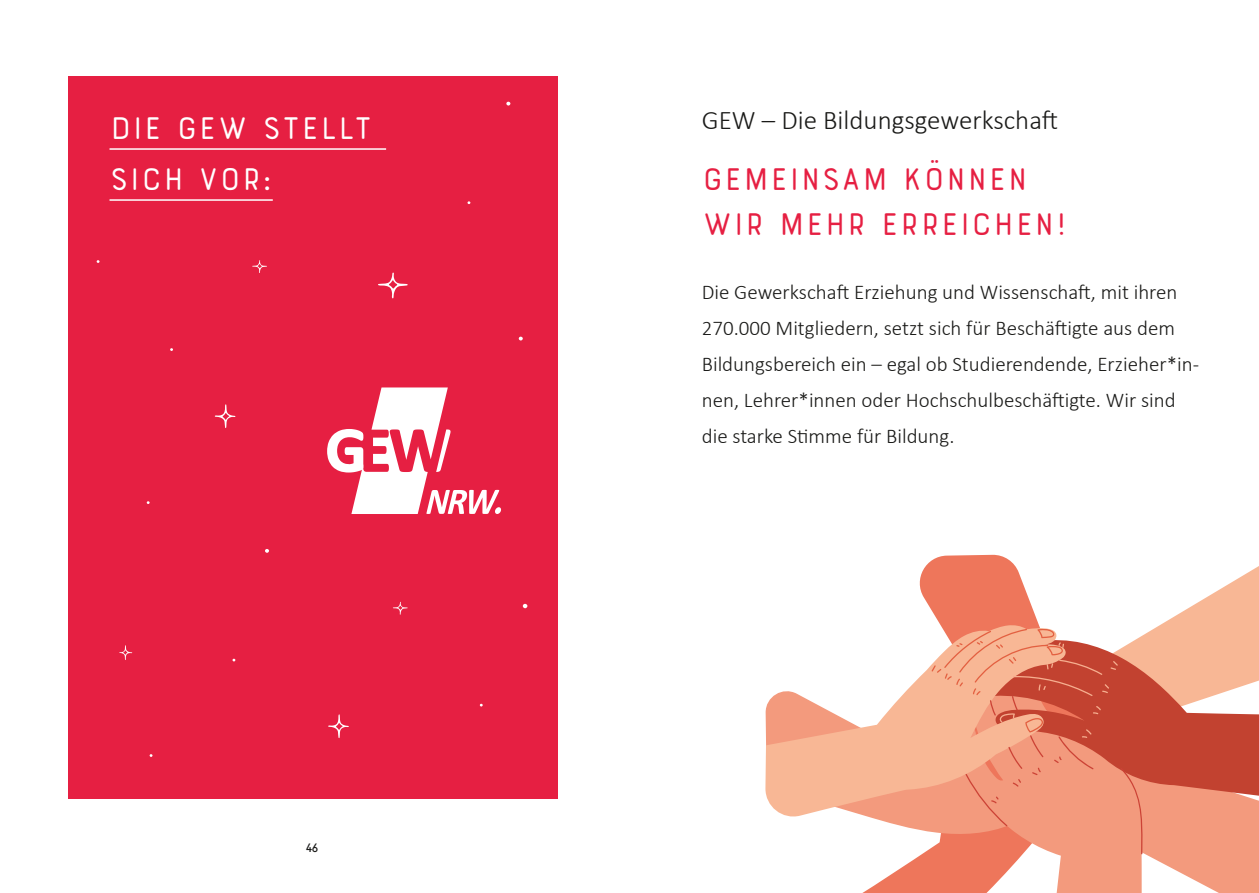
<style>
.page{position:relative;width:1259px;height:893px;background:#fff}
.page>*{position:absolute;margin:0;border:0;box-sizing:border-box;transform-origin:0 0}
.t1{font:700 36px/45px "Bourton Line";color:#e61f42}
.t2{font:700 36px/51px "Bourton Line";color:#fff}
.t3{font:300 27px "Calibri";color:#1a1a18}
.t4{font:300 21px/36px "Calibri";color:#1a1a18}
.t5{font:500 12px "Fabrikat";color:#1a1a18}
</style>
<div class="page">
<div style="left:68px;top:77px;width:489px;height:722px;background:#e61f42"></div>
<svg style="left:215px;top:404px;width:20px;height:24px"></svg>
<svg style="left:328px;top:714px;width:21px;height:24px"></svg>
<svg style="left:378px;top:273px;width:30px;height:25px"></svg>
<svg style="left:119px;top:645px;width:13px;height:15px"></svg>
<svg style="left:252px;top:260px;width:15px;height:13px"></svg>
<svg style="left:393px;top:602px;width:15px;height:13px"></svg>
<svg style="left:519px;top:337px;width:4px;height:3px"></svg>
<svg style="left:265px;top:549px;width:4px;height:4px"></svg>
<svg style="left:506px;top:102px;width:4px;height:4px"></svg>
<svg style="left:523px;top:604px;width:4px;height:4px"></svg>
<hr style="left:109px;top:148px;width:277px;height:2px;background:#fff">
<hr style="left:109px;top:199px;width:164px;height:2px;background:#fff">
<svg style="left:327px;top:387px;width:174px;height:127px"></svg>
<svg style="left:765px;top:555px;width:494px;height:338px"></svg>
<h1 class="t2" style="left:109px;top:103px;width:265px">DIE GEW STELLT<br>SICH VOR:</h1>
<p class="t5" style="left:306px;top:840px;width:13px">46</p>
<p class="t3" style="left:702px;top:103px;width:358px">GEW – Die Bildungsgewerkschaft</p>
<h1 class="t1" style="left:702px;top:157px;width:367px">GEMEINSAM KÖNNEN<br>WIR MEHR ERREICHEN!</h1>
<p class="t4" style="left:702px;top:274px;width:499px">Die Gewerkschaft Erziehung und Wissenschaft, mit ihren 270.000 Mitgliedern, setzt sich für Beschäftigte aus dem Bildungsbereich ein – egal ob Studierendende, Erzieher*in&shy;nen, Lehrer*innen oder Hochschulbeschäftigte. Wir sind die starke Stimme für Bildung.</p>
</div>
